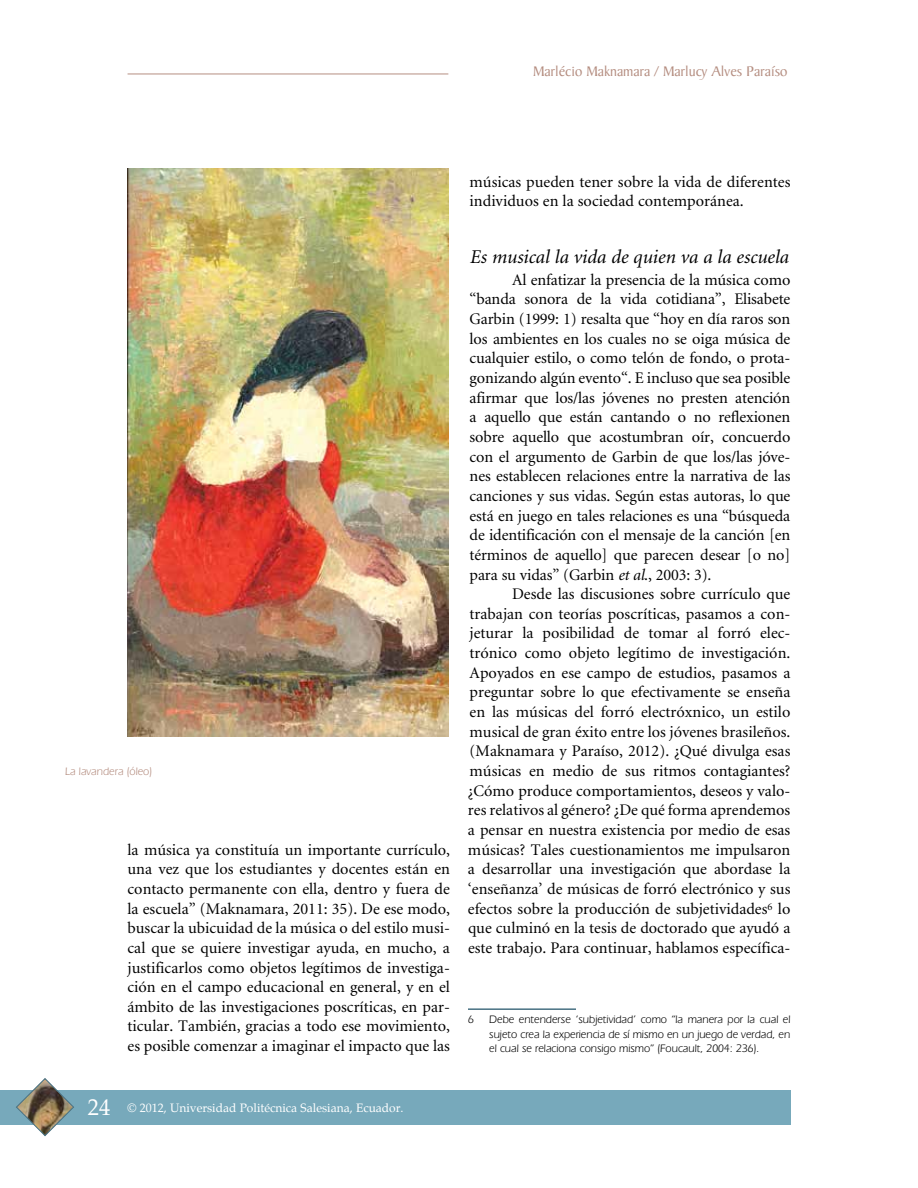
<style>
.page{position:relative;width:918px;height:1188px;background:#fff}
.page>*{position:absolute;margin:0;border:0;box-sizing:border-box;transform-origin:0 0}
.t1{font:italic 19.5px "Minion";color:#000}
.t2{font:16.2px/19.6px "Minion";color:#000;text-align:justify}
.t3{font:15px "Baker Signet";color:#b58e81}
.t4{font:12px "Palatino";color:#fff}
.t5{font:11.25px/14.2px "Eras IT Cby BT";color:#000;text-align:justify}
.t6{font:11.25px "Eras IT Cby BT";color:#b58e81}
.s1{font-size:22.5px}
.s2{font-style:italic}
</style>
<div class="page">
<hr style="left:128px;top:74px;width:320px;height:1px;background:#b58e81">
<div style="left:0;top:1090px;width:790px;height:34px;background:#77a9bb"></div>
<svg style="left:15px;top:1078px;width:60px;height:59px"></svg>
<hr style="left:468px;top:1008px;width:108px;height:2px;background:#487183">
<img style="left:128px;top:169px;width:320px;height:568px">
<p class="t3" style="left:533px;top:63px;width:256px">Marlécio Maknamara / Marlucy Alves Paraíso</p>
<p class="t6" style="left:65px;top:764px;width:88px">La lavandera (óleo)</p>
<p class="t2" style="left:128px;top:840px;width:324px">la música ya constituía un importante currículo, una vez que los estudiantes y docentes están en contacto permanente con ella, dentro y fuera de la escuela” (Maknamara, 2011: 35). De ese modo, buscar la ubicuidad de la música o del estilo musi&shy;cal que se quiere investigar ayuda, en mucho, a justificarlos como objetos legítimos de investiga&shy;ción en el campo educacional en general, y en el ámbito de las investigaciones poscríticas, en par&shy;ticular. También, gracias a todo ese movimiento, es posible comenzar a imaginar el impacto que las</p>
<p class="t4" style="left:88px;top:1098px;width:317px"><span class="s1">24</span> © 2012, Universidad Politécnica Salesiana, Ecuador.</p>
<p class="t2" style="left:470px;top:172px;width:322px">músicas pueden tener sobre la vida de diferentes individuos en la sociedad contemporánea.</p>
<p class="t1" style="left:470px;top:247px;width:320px">Es musical la vida de quien va a la escuela</p>
<p class="t2" style="left:470px;top:270px;width:322px;text-indent:43px">Al enfatizar la presencia de la música como “banda sonora de la vida cotidiana”, Elisabete Garbin (1999: 1) resalta que “hoy en día raros son los ambientes en los cuales no se oiga música de cualquier estilo, o como telón de fondo, o prota&shy;gonizando algún evento“. E incluso que sea posible afirmar que los/las jóvenes no presten atención a aquello que están cantando o no reflexionen sobre aquello que acostumbran oír, concuerdo con el argumento de Garbin de que los/las jóve&shy;nes establecen relaciones entre la narrativa de las canciones y sus vidas. Según estas autoras, lo que está en juego en tales relaciones es una “búsqueda de identificación con el mensaje de la canción [en términos de aquello] que parecen desear [o no] para su vidas” (Garbin <span class="s2">et al</span>., 2003: 3).</p>
<p class="t2" style="left:468px;top:585px;width:324px;text-indent:44px">Desde las discusiones sobre currículo que trabajan con teorías poscríticas, pasamos a con&shy;jeturar la posibilidad de tomar al forró elec&shy;trónico como objeto legítimo de investigación.<br>Apoyados en ese campo de estudios, pasamos a preguntar sobre lo que efectivamente se enseña en las músicas del forró electróxnico, un estilo musical de gran éxito entre los jóvenes brasileños. (Maknamara y Paraíso, 2012). ¿Qué divulga esas músicas en medio de sus ritmos contagiantes? ¿Cómo produce comportamientos, deseos y valo&shy;res relativos al género? ¿De qué forma aprendemos a pensar en nuestra existencia por medio de esas músicas? Tales cuestionamientos me impulsaron a desarrollar una investigación que abordase la ‘enseñanza’ de músicas de forró electrónico y sus efectos sobre la producción de subjetividades<sup>6</sup> lo que culminó en la tesis de doctorado que ayudó a este trabajo. Para continuar, hablamos específica-</p>
<p class="t5" style="left:468px;top:1012px;width:7px">6</p>
<p class="t5" style="left:489px;top:1012px;width:303px">Debe entenderse ‘subjetividad’ como “la manera por la cual el sujeto crea la experiencia de sí mismo en un juego de verdad, en el cual se relaciona consigo mismo” (Foucault, 2004: 236).</p>
</div>
